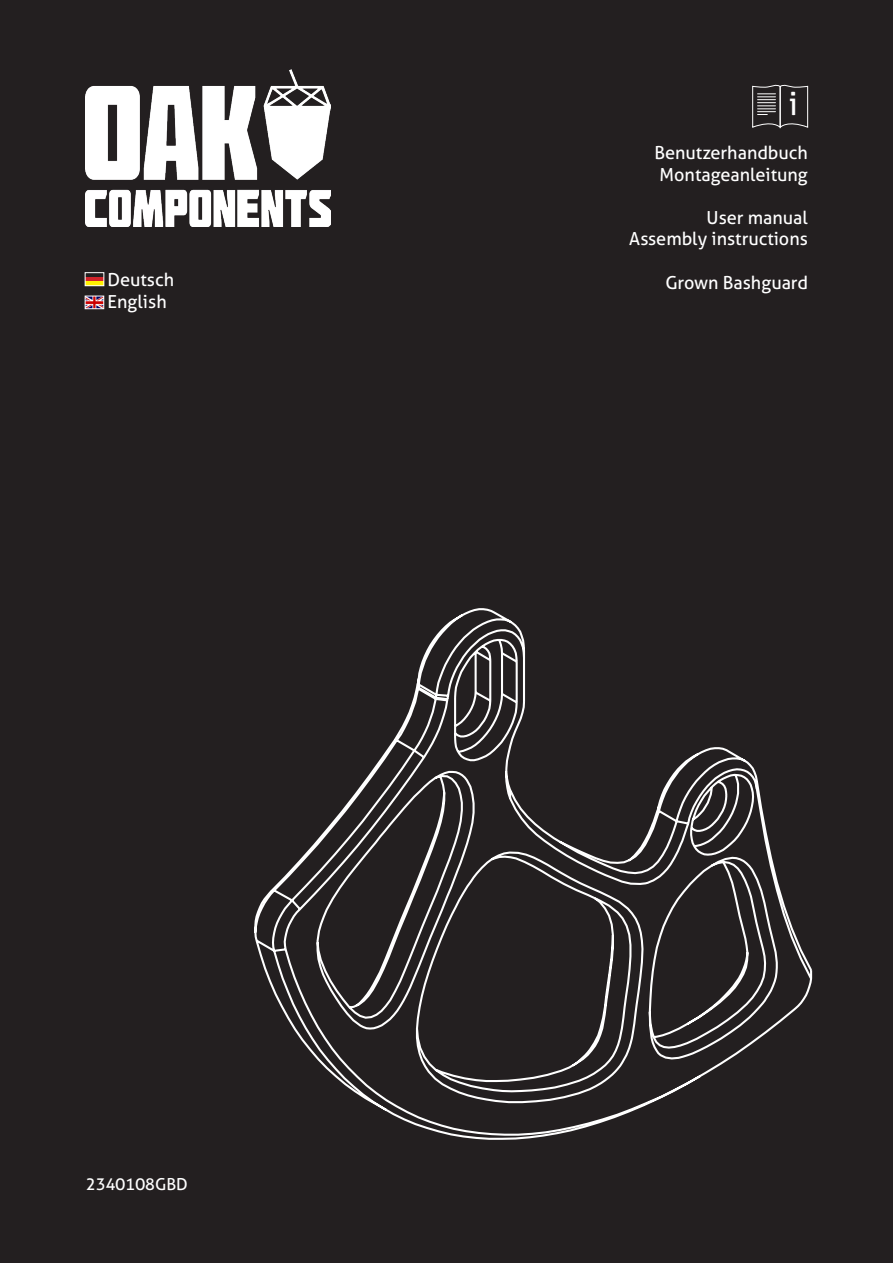
<style>
.page{position:relative;width:893px;height:1263px;background:#231f20}
.page>*{position:absolute;margin:0;border:0;box-sizing:border-box;transform-origin:0 0}
.t1{font:31.65px "Aller";color:#fff}
.t2{font:18px "Aller";color:#fff}
.AchtungHinweiß{font:16.5px "Aller";color:#fff}
</style>
<div class="page">
<img style="left:87px;top:298px;width:15px;height:9px">
<div style="left:85px;top:296px;width:19px;height:13px;border:1px solid #fff"></div>
<img style="left:85px;top:69px;width:246px;height:157px">
<hr style="left:85px;top:277px;width:19px;height:4px;background:#d1232a">
<div style="left:85px;top:281px;width:19px;height:5px;background:#fff101"></div>
<div style="left:85px;top:273px;width:19px;height:13px;border:1px solid #fff"></div>
<svg style="left:752px;top:84px;width:56px;height:44px"></svg>
<svg style="left:254px;top:608px;width:559px;height:532px"></svg>
<p class="t2" style="left:108px;top:268px;width:68px">Deutsch</p>
<p class="t2" style="left:108px;top:291px;width:61px">English</p>
<p class="AchtungHinweiß" style="left:86px;top:1173px;width:103px">2340108GBD</p>
<p class="t1" style="left:789px;top:83px;width:11px">i</p>
<p class="t2" style="left:654px;top:141px;width:155px">Benutzerhandbuch</p>
<p class="t2" style="left:659px;top:163px;width:150px">Montageanleitung</p>
<p class="t2" style="left:706px;top:206px;width:103px">User manual</p>
<p class="t2" style="left:629px;top:228px;width:180px">Assembly instructions</p>
<p class="t2" style="left:665px;top:271px;width:144px">Grown Bashguard</p>
</div>
